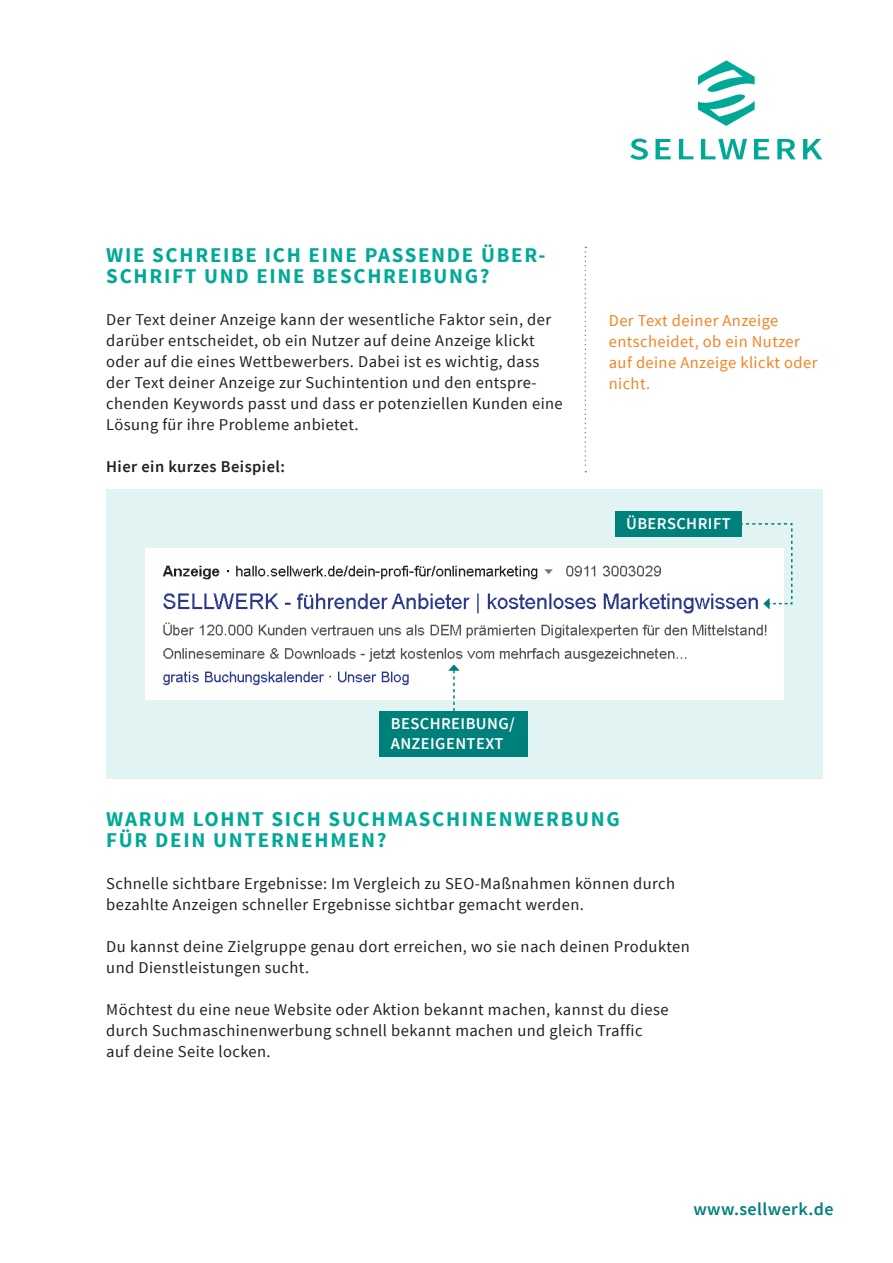
<style>
.page{position:relative;width:893px;height:1263px;background:#fff}
.page>*{position:absolute;margin:0;border:0;box-sizing:border-box;transform-origin:0 0}
.t1{font:700 21px/21px "Source Sans Pro";letter-spacing:.08em;color:#00a996}
.t2{font:600 18px "Source Sans Pro";letter-spacing:.025em;color:#00807b}
.t3{font:16.5px/21px "Source Sans Pro";letter-spacing:.025em;color:#231f20}
.t4{font:16.5px/21px "Source Sans Pro";letter-spacing:.025em;color:#f58220}
.t5{font:600 16.5px/19.8px "Source Sans Pro";letter-spacing:.025em;color:#fff}
.t6{font:600 16.5px "Source Sans Pro";letter-spacing:.025em;color:#231f20}
</style>
<div class="page">
<svg style="left:698px;top:60px;width:57px;height:66px"></svg>
<svg style="left:630px;top:139px;width:18px;height:21px"></svg>
<svg style="left:655px;top:139px;width:16px;height:20px"></svg>
<svg style="left:679px;top:139px;width:14px;height:20px"></svg>
<svg style="left:701px;top:139px;width:46px;height:20px"></svg>
<svg style="left:754px;top:139px;width:15px;height:20px"></svg>
<svg style="left:777px;top:139px;width:19px;height:20px"></svg>
<svg style="left:803px;top:139px;width:19px;height:20px"></svg>
<div style="left:106px;top:489px;width:717px;height:290px;background:#e1f3f3"></div>
<svg style="left:585px;top:247px;width:1px;height:225px"></svg>
<img style="left:146px;top:549px;width:637px;height:150px">
<div style="left:379px;top:711px;width:149px;height:46px;background:#00807b"></div>
<svg style="left:448px;top:664px;width:12px;height:47px"></svg>
<div style="left:615px;top:511px;width:126px;height:26px;background:#00807b"></div>
<svg style="left:740px;top:522px;width:53px;height:87px"></svg>
<p class="t1" style="left:106px;top:246px;width:440px">WIE SCHREIBE ICH EINE PASSENDE ÜBER-<br>SCHRIFT UND EINE BESCHREIBUNG?</p>
<p class="t3" style="left:106px;top:310px;width:458px">Der Text deiner Anzeige kann der wesentliche Faktor sein, der darüber entscheidet, ob ein Nutzer auf deine Anzeige klickt oder auf die eines Wettbewerbers. Dabei ist es wichtig, dass der Text deiner Anzeige zur Suchintention und den entspre&shy;chenden Keywords passt und dass er potenziellen Kunden eine Lösung für ihre Probleme anbietet.</p>
<p class="t6" style="left:106px;top:456px;width:180px">Hier ein kurzes Beispiel:</p>
<p class="t4" style="left:609px;top:310px;width:210px">Der Text deiner Anzeige entscheidet, ob ein Nutzer auf deine Anzeige klickt oder nicht.</p>
<p class="t5" style="left:626px;top:514px;width:106px">ÜBERSCHRIFT</p>
<p class="t5" style="left:391px;top:714px;width:126px">BESCHREIBUNG/<br>ANZEIGENTEXT</p>
<p class="t1" style="left:106px;top:809px;width:515px">WARUM LOHNT SICH SUCHMASCHINENWERBUNG</p>
<p class="t1" style="left:106px;top:830px;width:282px">FÜR DEIN UNTERNEHMEN?</p>
<p class="t3" style="left:106px;top:873px;width:570px">Schnelle sichtbare Ergebnisse: Im Vergleich zu SEO-Maßnahmen können durch</p>
<p class="t3" style="left:106px;top:894px;width:479px">bezahlte Anzeigen schneller Ergebnisse sichtbar gemacht werden.</p>
<p class="t3" style="left:106px;top:936px;width:585px">Du kannst deine Zielgruppe genau dort erreichen, wo sie nach deinen Produkten</p>
<p class="t3" style="left:106px;top:957px;width:204px">und Dienstleistungen sucht.</p>
<p class="t3" style="left:106px;top:999px;width:564px">Möchtest du eine neue Website oder Aktion bekannt machen, kannst du diese</p>
<p class="t3" style="left:106px;top:1020px;width:538px">durch Suchmaschinenwerbung schnell bekannt machen und gleich Traffic</p>
<p class="t3" style="left:106px;top:1041px;width:166px">auf deine Seite locken.</p>
<p class="t2" style="left:693px;top:1197px;width:142px">www.sellwerk.de</p>
</div>
